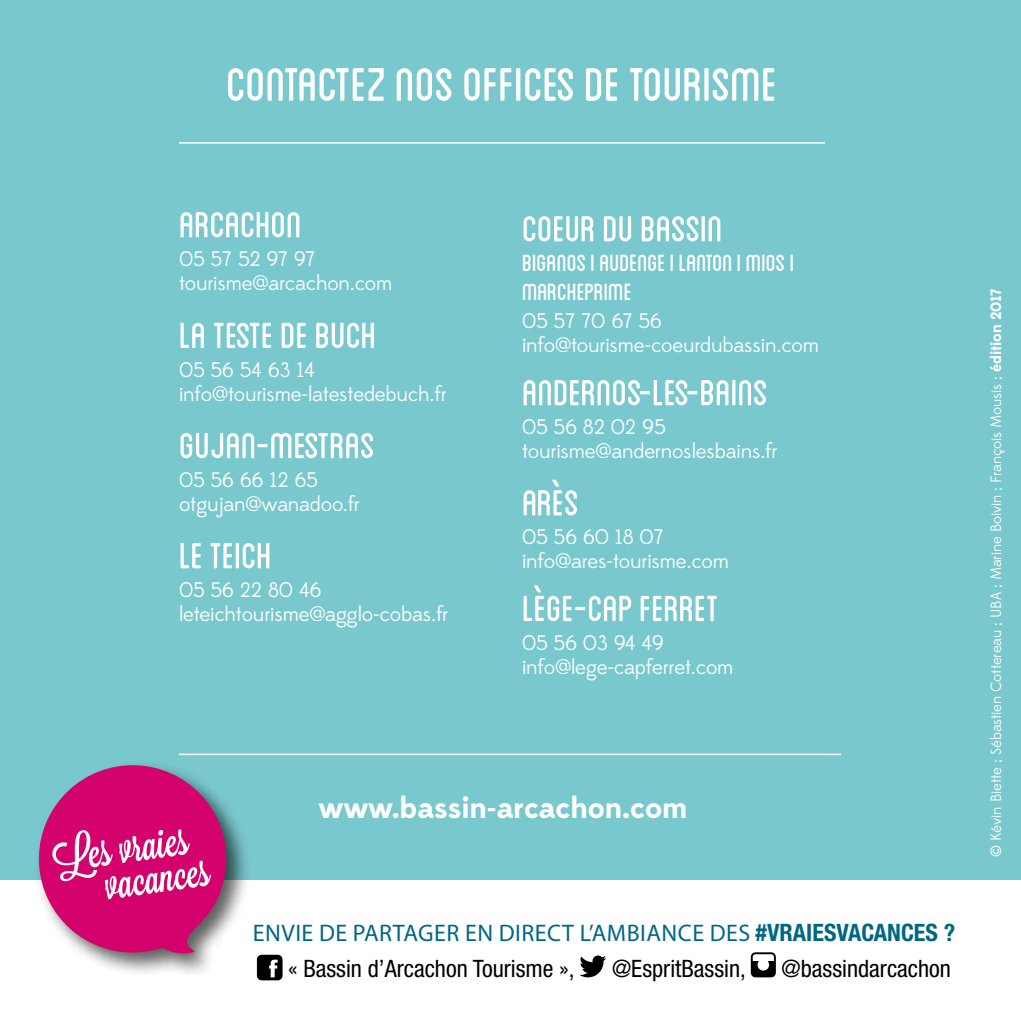
<style>
.page{position:relative;width:1021px;height:1021px;background:#fff}
.page>*{position:absolute;margin:0;border:0;box-sizing:border-box;transform-origin:0 0}
.t1{font:66px "Blanch Caps";letter-spacing:-.01em;color:#fff}
.t2{font:51px "Blanch Caps";letter-spacing:-.01em;color:#fff}
.t3{font:33px/29.1px "Blanch Caps";letter-spacing:-.01em;color:#fff}
.t4{font:700 29.7px "Edmondsans";letter-spacing:-.01em;color:#fff}
.t5{font:condensed 24px "Helvetica Neue LT Std";color:#000}
.t6{font:24px "Myriad Pro";letter-spacing:.02em;color:#006783}
.t7{font:21px/24px "Edmondsans";letter-spacing:-.01em;color:#fff}
.t8{font:15px "Edmondsans";letter-spacing:-.01em;color:#fff}
.s1{font-family:"Helvetica Neue LT Std";font-weight:700;font-stretch:condensed}
.s2{font-weight:700}
</style>
<div class="page">
<div style="left:0;top:0;width:1020px;height:879px;background:#79c8ce"></div>
<hr style="left:179px;top:142px;width:646px;height:2px;background:#fff">
<hr style="left:179px;top:753px;width:662px;height:2px;background:#fff">
<svg style="left:257px;top:954px;width:25px;height:26px"></svg>
<svg style="left:579px;top:955px;width:27px;height:22px"></svg>
<svg style="left:750px;top:952px;width:25px;height:25px"></svg>
<div style="left:33px;top:759px;width:218px;height:218px;background:#000;opacity:.63"></div>
<svg style="left:26px;top:753px;width:214px;height:202px"></svg>
<svg style="left:52px;top:796px;width:181px;height:147px;background:#d03183"></svg>
<h1 class="t1" style="left:226px;top:54px;width:553px">Contactez nos Offices de Tourisme</h1>
<h2 class="t2" style="left:179px;top:201px;width:125px">Arcachon</h2>
<p class="t7" style="left:179px;top:247px;width:215px">05 57 52 97 97 tourisme@arcachon.com</p>
<h2 class="t2" style="left:179px;top:312px;width:199px">la teste de buch</h2>
<p class="t7" style="left:179px;top:358px;width:269px">05 56 54 63 14 info@tourisme-latestedebuch.fr</p>
<h2 class="t2" style="left:179px;top:422px;width:198px">gUJAN-MESTRAS</h2>
<p class="t7" style="left:179px;top:468px;width:182px">05 56 66 12 65 otgujan@wanadoo.fr</p>
<h2 class="t2" style="left:179px;top:532px;width:95px">LE TEICH</h2>
<p class="t7" style="left:179px;top:578px;width:271px">05 56 22 80 46 leteichtourisme@agglo-cobas.fr</p>
<h2 class="t2" style="left:522px;top:206px;width:202px">COEUR DU BASSIN</h2>
<h3 class="t3" style="left:522px;top:246px;width:274px">BIGANOS I aUDENGE I Lanton I mios i marcheprime</h3>
<p class="t7" style="left:522px;top:310px;width:298px">05 57 70 67 56 info@tourisme-coeurdubassin.com</p>
<h2 class="t2" style="left:522px;top:369px;width:247px">andernos-les-bains</h2>
<p class="t7" style="left:522px;top:415px;width:257px">05 56 82 02 95 tourisme@andernoslesbains.fr</p>
<h2 class="t2" style="left:522px;top:479px;width:59px">arès</h2>
<p class="t7" style="left:522px;top:525px;width:208px">05 56 60 18 07 info@ares-tourisme.com</p>
<h2 class="t2" style="left:522px;top:585px;width:198px">lège-cap ferret</h2>
<p class="t7" style="left:522px;top:631px;width:213px">05 56 03 94 49 info@lege-capferret.com</p>
<h3 class="t4" style="left:318px;top:789px;width:370px">www.bassin-arcachon.com</h3>
<p class="t6" style="left:253px;top:918px;width:703px">ENVIE DE PARTAGER EN DIRECT L’AMBIANCE DES <span class="s1">#VRAIESVACANCES ?</span></p>
<p class="t5" style="left:288px;top:955px;width:288px">« Bassin d’Arcachon Tourisme »,</p>
<p class="t5" style="left:612px;top:955px;width:135px">@EspritBassin,</p>
<p class="t5" style="left:781px;top:955px;width:171px">@bassindarcachon</p>
<p class="t8" style="left:987px;top:857px;width:570px;rotate:-90deg">© Kévin Biette ; Sébastien Cottereau ; UBA ; Marine Boivin ; François Mousis ; <span class="s2">édition 2017</span></p>
</div>
